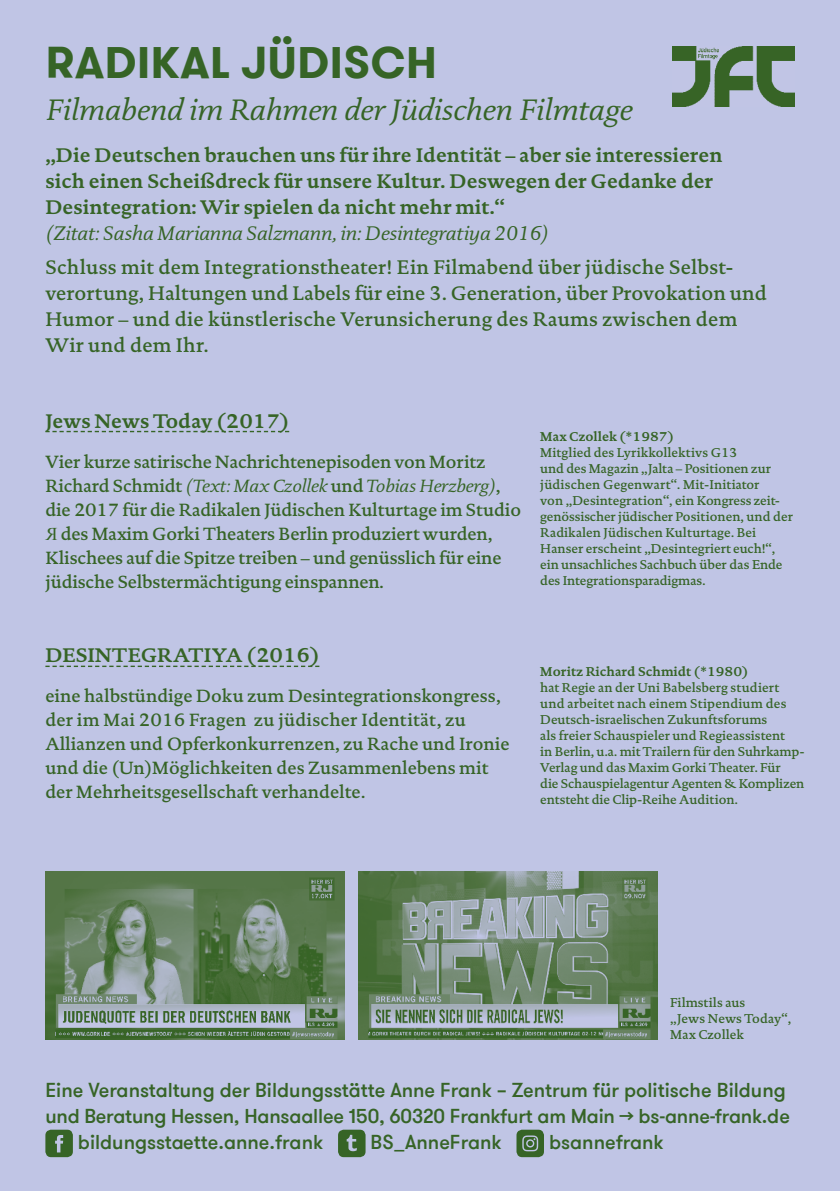
<style>
.page{position:relative;width:840px;height:1191px;background:#fff}
.page>*{position:absolute;margin:0;border:0;box-sizing:border-box;transform-origin:0 0}
.t1{font:700 44px "GT Walsheim Pro";letter-spacing:.015em;color:#366426}
.t2{font:italic 30px "DTL Documenta TOT";color:#366426}
.t3{font:500 20px/26px "DTL Documenta TOT";letter-spacing:.01em;color:#366426}
.t4{font:700 20px/26px "DTL Documenta TOT";color:#366426}
.t5{font:500 20px "GT Walsheim Pro";color:#366426}
.t6{font:italic 20px "DTL Documenta TOT";letter-spacing:-.01em;color:#366426}
.t7{font:500 18px/24px "DTL Documenta TOT";color:#366426}
.t8{font:500 13px/16px "DTL Documenta TOT";color:#366426}
.t9{font:700 13px "DTL Documenta TOT";color:#366426}
.s1{font-weight:400;font-style:italic}
.s2{font-family:"Times New Roman";font-weight:400}
</style>
<div class="page">
<div style="left:0;top:0;width:839px;height:1191px;background:#c0c5e5"></div>
<svg style="left:45px;top:1129px;width:28px;height:28px"></svg>
<svg style="left:338px;top:1129px;width:27px;height:28px"></svg>
<svg style="left:516px;top:1129px;width:27px;height:28px"></svg>
<img style="left:672px;top:46px;width:122px;height:61px">
<svg style="left:45px;top:431px;width:244px;height:1px"></svg>
<svg style="left:45px;top:665px;width:274px;height:2px"></svg>
<img style="left:45px;top:871px;width:299px;height:168px">
<img style="left:358px;top:871px;width:299px;height:168px">
<h1 class="t1" style="left:46px;top:34px;width:392px">RADIKAL JÜDISCH</h1>
<h2 class="t2" style="left:45px;top:92px;width:588px">Filmabend im Rahmen der Jüdischen Filmtage</h2>
<h3 class="t4" style="left:45px;top:142px;width:678px">„Die Deutschen brauchen uns für ihre Identität – aber sie interessieren sich einen Scheißdreck für unsere Kultur. Deswegen der Gedanke der<br>Desintegration: Wir spielen da nicht mehr mit.“</h3>
<h3 class="t6" style="left:45px;top:222px;width:505px">(Zitat: Sasha Marianna Salzmann, in: Desintegratiya 2016)</h3>
<p class="t3" style="left:45px;top:254px;width:722px">Schluss mit dem Integrationstheater! Ein Filmabend über jüdische Selbst&shy;verortung, Haltungen und Labels für eine 3. Generation, über Provokation und Humor – und die künstlerische Verunsicherung des Raums zwischen dem Wir und dem Ihr.</p>
<h3 class="t4" style="left:45px;top:407px;width:245px">Jews News Today (2017)</h3>
<p class="t7" style="left:45px;top:449px;width:477px">Vier kurze satirische Nachrichtenepisoden von Moritz Richard Schmidt <span class="s1">(Text: Max Czollek</span> und <span class="s1">Tobias Herzberg)</span>, die 2017 für die Radikalen Jüdischen Kulturtage im Studio <span class="s2">Я</span> des Maxim Gorki Theaters Berlin produziert wurden, Klischees auf die Spitze treiben – und genüsslich für eine jüdische Selbstermächtigung einspannen.</p>
<p class="t9" style="left:540px;top:428px;width:135px">Max Czollek (*1987)</p>
<p class="t8" style="left:540px;top:444px;width:254px">Mitglied des Lyrikkollektivs G13<br>und des Magazin „Jalta – Positionen zur jüdischen Gegenwart“. Mit-Initiator<br>von „Desintegration“, ein Kongress zeit&shy;genössischer jüdischer Positionen, und der Radikalen Jüdischen Kulturtage. Bei Hanser erscheint „Desintegriert euch!“, ein unsachliches Sachbuch über das Ende des Integrationsparadigmas.</p>
<h3 class="t4" style="left:45px;top:642px;width:275px">DESINTEGRATIYA (2016)</h3>
<p class="t7" style="left:45px;top:684px;width:465px">eine halbstündige Doku zum Desintegrationskongress, der im Mai 2016 Fragen zu jüdischer Identität, zu Allianzen und Opferkonkurrenzen, zu Rache und Ironie und die (Un)Möglichkeiten des Zusammenlebens mit der Mehrheitsgesellschaft verhandelte.</p>
<p class="t9" style="left:540px;top:664px;width:209px">Moritz Richard Schmidt (*1980)</p>
<p class="t8" style="left:540px;top:680px;width:266px">hat Regie an der Uni Babelsberg studiert und arbeitet nach einem Stipendium des Deutsch-israelischen Zukunftsforums<br>als freier Schauspieler und Regieassistent<br>in Berlin, u.a. mit Trailern für den Suhrkamp-Verlag und das Maxim Gorki Theater. Für<br>die Schauspielagentur Agenten &amp; Komplizen entsteht die Clip-Reihe Audition.</p>
<p class="t8" style="left:669px;top:994px;width:122px">Filmstils aus<br>„Jews News Today“,<br>Max Czollek</p>
<h3 class="t5" style="left:45px;top:1077px;width:741px">Eine Veranstaltung der Bildungsstätte Anne Frank – Zentrum für politische Bildung</h3>
<h3 class="t5" style="left:45px;top:1103px;width:745px">und Beratung Hessen, Hansaallee 150, 60320 Frankfurt am Main → bs-anne-frank.de</h3>
<h3 class="t5" style="left:78px;top:1129px;width:246px">bildungsstaette.anne.frank</h3>
<h3 class="t5" style="left:370px;top:1129px;width:132px">BS_AnneFrank</h3>
<h3 class="t5" style="left:548px;top:1129px;width:116px">bsannefrank</h3>
</div>
